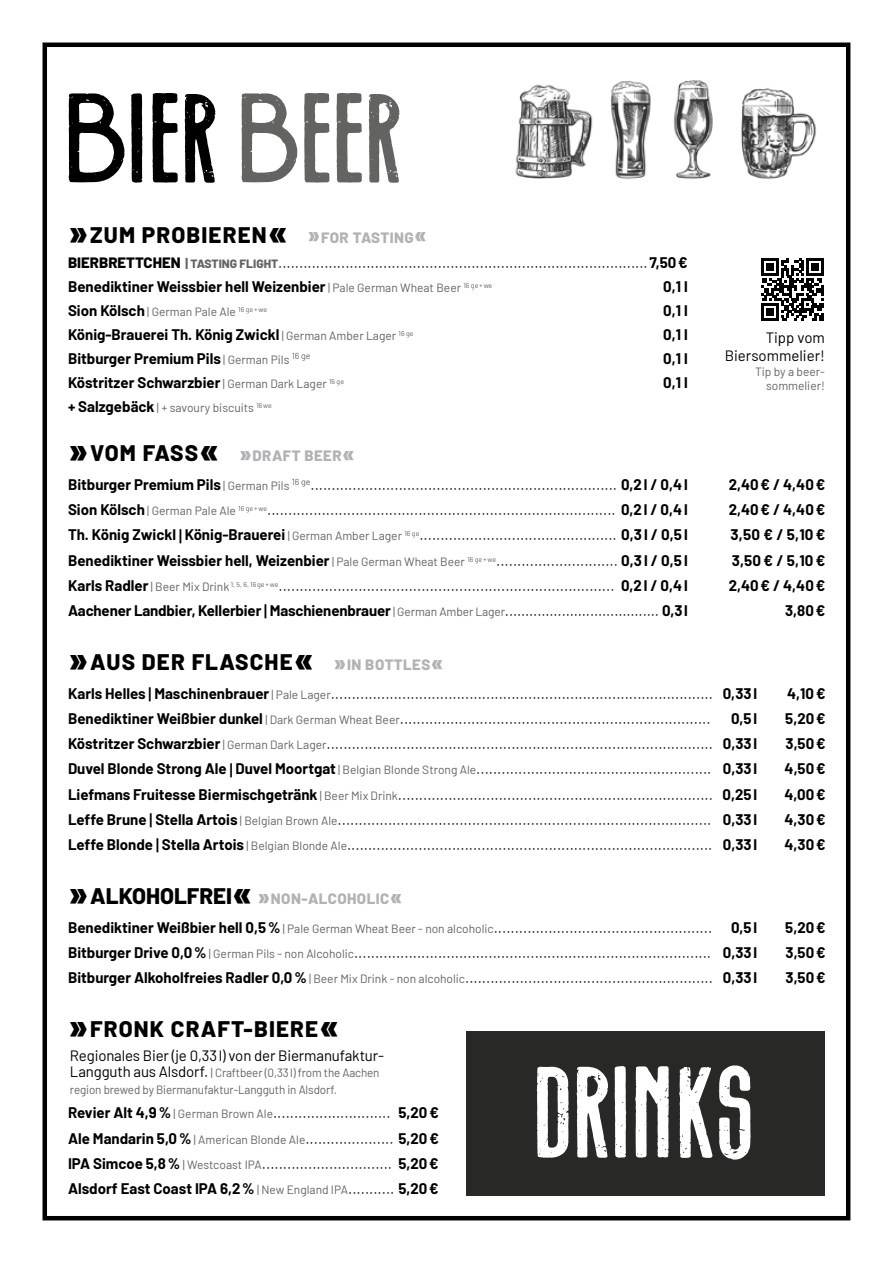
<style>
.page{position:relative;width:893px;height:1263px;background:#fff}
.page>*{position:absolute;margin:0;border:0;box-sizing:border-box;transform-origin:0 0}
.t1{font:106.95px "Triciclo Vintage";letter-spacing:.04em;color:#fff}
.t2{font:104.4px "Triciclo Vintage";letter-spacing:.05em;color:#000}
.t3{font:800 22.5px "Barlow";letter-spacing:.05em;color:#000}
.t4{font:300 15px/25.2px "Barlow";color:#000}
.t5{font:700 15px "Barlow";color:#000}
.t6{font:15px/18px "Barlow";letter-spacing:-.01em;color:#000;text-align:right}
.t7{font:800 15px "Barlow";letter-spacing:.03em;color:#b1b2b3}
.t8{font:12px/16.5px "Barlow";letter-spacing:-.01em;color:#636362}
.s1{color:#636362}
.s2{font-size:40.5px}
.s3{font-size:25.5px;color:#b1b2b3}
.s4{font-size:15px;color:#b1b2b3}
.s5{font-weight:800}
.s6{font-weight:800;font-size:13.2px;color:#636362}
.s7{font-weight:800;font-size:12px;color:#636362}
.s8{font-weight:700}
.s9{font-weight:400;font-size:12px;color:#636362}
.s10{font-weight:700;font-size:15px;color:#000}
.s11{font-size:40.5px;color:#000}
.s12{font-size:22.5px;color:#000}
.s13{font-size:25.5px}
.s14{font-weight:600;font-size:16.95px}
.s15{font-weight:300}
.s16{font-weight:800;font-size:40.5px}
.s17{font-weight:800;font-size:22.5px}
.s18{font-weight:800;font-size:25.5px;color:#b1b2b3}
.s19{font-weight:800;color:#b1b2b3}
.s20{font-size:15px;color:#000}
</style>
<div class="page">
<img style="left:515px;top:81px;width:302px;height:98px">
<div style="left:466px;top:1031px;width:359px;height:164px;background:#282827"></div>
<svg style="left:762px;top:258px;width:62px;height:62px"></svg>
<div style="left:767px;top:308px;width:7px;height:7px;background:#000001"></div>
<div style="left:43px;top:43px;width:807px;height:1177px;border:4px solid #000"></div>
<h2 class="t2" style="left:69px;top:89px;width:334px">BIER <span class="s1">BEER</span></h2>
<h3 class="t3" style="left:68px;top:218px;width:360px"><span class="s2">»</span>ZUM PROBIEREN<span class="s2">«</span> <span class="s3">»</span><span class="s4">FOR TASTING</span><span class="s3">«</span></h3>
<p class="t4" style="left:68px;top:250px;width:621px;line-height:24px"><span class="s5">BIERBRETTCHEN</span> <span class="s6">|</span> <span class="s7">TASTING FLIGHT</span>........................................................................................<span class="s8">7,50€<br>Benediktiner Weissbier hell Weizenbier</span> <span class="s9">| Pale German Wheat Beer</span> <sup>16</sup> <sup>ge+we</sup></p>
<p class="t5" style="left:663px;top:276px;width:26px">0,1 l</p>
<p class="t8" style="left:68px;top:303px;width:201px"><span class="s10">Sion Kölsch</span> | German Pale Ale <sup>16</sup> <sup>ge+we</sup></p>
<p class="t5" style="left:663px;top:300px;width:26px">0,1 l</p>
<p class="t5" style="left:68px;top:324px;width:347px">König-Brauerei Th. König Zwickl <span class="s9">| German Amber Lager</span> <sup>16</sup> <sup>ge</sup></p>
<p class="t5" style="left:663px;top:324px;width:26px">0,1 l</p>
<p class="t5" style="left:68px;top:348px;width:244px">Bitburger Premium Pils <span class="s9">| German Pils</span> <sup>16</sup> <sup>ge</sup></p>
<p class="t5" style="left:663px;top:348px;width:26px">0,1 l</p>
<p class="t5" style="left:68px;top:372px;width:278px">Köstritzer Schwarzbier <span class="s9">| German Dark Lager</span> <sup>16</sup> <sup>ge</sup></p>
<p class="t5" style="left:663px;top:372px;width:26px">0,1 l</p>
<p class="t8" style="left:68px;top:399px;width:205px"><span class="s10">+ Salzgebäck</span> | + savoury biscuits <sup>16we</sup></p>
<p class="t7" style="left:68px;top:445px;width:288px"><span class="s11">»</span><span class="s12">VOM FASS</span><span class="s11">«</span> <span class="s13">»</span>DRAFT BEER<span class="s13">«</span></p>
<p class="t6" style="left:725px;top:327px;width:102px">Tipp vom<br>Biersommelier!</p>
<p class="t8" style="left:755px;top:364px;width:71px;line-height:13.5px;text-align:right">Tip by a beer&shy;sommelier!</p>
<p class="t4" style="left:68px;top:471px;width:621px"><span class="s8">Bitburger Premium Pils</span> <span class="s9">| German Pils</span> <sup>16</sup> <sup>ge</sup>......................................................................... <span class="s8">0,2l / 0,4l</span></p>
<p class="t5" style="left:729px;top:473px;width:98px">2,40€ / 4,40€</p>
<p class="t4" style="left:68px;top:496px;width:621px"><span class="s8">Sion Kölsch</span> <span class="s9">| German Pale Ale</span> <sup>16</sup> <sup>ge+we</sup>................................................................................... <span class="s8">0,2l / 0,4l</span></p>
<p class="t5" style="left:729px;top:499px;width:98px">2,40€ / 4,40€</p>
<p class="t4" style="left:68px;top:521px;width:621px"><span class="s8">Th. König Zwickl</span> <span class="s14">|</span> <span class="s8">König-Brauerei</span> <span class="s9">| German Amber Lager</span> <sup>16</sup> <sup>ge</sup>............................................... <span class="s8">0,3l / 0,5l</span></p>
<p class="t5" style="left:731px;top:524px;width:96px">3,50 € / 5,10€</p>
<p class="t5" style="left:68px;top:549px;width:621px">Benediktiner Weissbier hell, Weizenbier <span class="s9">| Pale German Wheat Beer</span> <sup>16</sup> <sup>ge+we</sup><span class="s15">.............................</span> 0,3l / 0,5l</p>
<p class="t5" style="left:732px;top:549px;width:95px">3,50€ / 5,10€</p>
<p class="t4" style="left:68px;top:572px;width:621px"><span class="s8">Karls Radler</span> <span class="s9">| Beer Mix Drink</span> <sup>1,</sup> <sup>5,</sup> <sup>6,</sup> <sup>16ge+we</sup>................................................................................ <span class="s8">0,2l / 0,4l</span></p>
<p class="t5" style="left:729px;top:574px;width:98px">2,40€ / 4,40€</p>
<p class="t5" style="left:68px;top:599px;width:621px">Aachener Landbier, Kellerbier <span class="s14">|</span> Maschienenbrauer <span class="s9">| German Amber Lager</span><span class="s15">......................................</span> 0,3l</p>
<p class="t5" style="left:785px;top:599px;width:42px">3,80€</p>
<h3 class="t3" style="left:68px;top:645px;width:377px"><span class="s2">»</span>AUS DER FLASCHE<span class="s2">«</span> <span class="s3">»</span><span class="s4">IN BOTTLES</span><span class="s3">«</span></h3>
<p class="t4" style="left:68px;top:679px;width:691px"><span class="s8">Karls Helles</span> <span class="s14">|</span> <span class="s8">Maschinenbrauer</span> <span class="s9">| Pale Lager</span>........................................................................................... <span class="s8">0,33l</span></p>
<p class="t5" style="left:787px;top:682px;width:40px">4,10€</p>
<p class="t4" style="left:68px;top:705px;width:644px"><span class="s8">Benediktiner Weißbier dunkel</span> <span class="s9">| Dark German Wheat Beer</span>..........................................................................</p>
<p class="t5" style="left:731px;top:707px;width:28px">0,5l</p>
<p class="t5" style="left:785px;top:707px;width:42px">5,20€</p>
<p class="t4" style="left:68px;top:730px;width:691px"><span class="s8">Köstritzer Schwarzbier</span> <span class="s9">| German Dark Lager</span>............................................................................................ <span class="s8">0,33l</span></p>
<p class="t5" style="left:786px;top:733px;width:42px">3,50€</p>
<p class="t4" style="left:68px;top:755px;width:691px"><span class="s8">Duvel Blonde Strong Ale</span> <span class="s14">|</span> <span class="s8">Duvel Moortgat</span> <span class="s9">| Belgian Blonde Strong Ale</span>........................................................ <span class="s8">0,33l</span></p>
<p class="t5" style="left:785px;top:758px;width:43px">4,50€</p>
<p class="t4" style="left:68px;top:780px;width:691px"><span class="s8">Liefmans Fruitesse Biermischgetränk</span> <span class="s9">| Beer Mix Drink</span>........................................................................... <span class="s8">0,25l</span></p>
<p class="t5" style="left:784px;top:783px;width:43px">4,00€</p>
<p class="t4" style="left:68px;top:806px;width:691px"><span class="s8">Leffe Brune</span> <span class="s14">|</span> <span class="s8">Stella Artois</span> <span class="s9">| Belgian Brown Ale</span>......................................................................................... <span class="s8">0,33l</span></p>
<p class="t5" style="left:785px;top:808px;width:43px">4,30€</p>
<p class="t4" style="left:68px;top:831px;width:691px"><span class="s8">Leffe Blonde</span> <span class="s14">|</span> <span class="s8">Stella Artois</span> <span class="s9">| Belgian Blonde Ale</span>....................................................................................... <span class="s8">0,33l</span></p>
<p class="t5" style="left:785px;top:833px;width:43px">4,30€</p>
<p class="t4" style="left:68px;top:883px;width:646px;line-height:28.7px"><span class="s16">»</span><span class="s17">ALKOHOLFREI</span><span class="s16">«</span> <span class="s18">»</span><span class="s19">NON-ALCOHOLIC</span><span class="s18">«<br></span><span class="s8">Benediktiner Weißbier hell 0,5%</span> <span class="s9">| Pale German Wheat Beer - non alcoholic</span>....................................................</p>
<p class="t5" style="left:731px;top:916px;width:28px">0,5l</p>
<p class="t5" style="left:785px;top:916px;width:42px">5,20€</p>
<p class="t4" style="left:68px;top:939px;width:691px"><span class="s8">Bitburger Drive 0,0%</span> <span class="s9">| German Pils - non Alcoholic</span>..................................................................................... <span class="s8">0,33l</span></p>
<p class="t5" style="left:786px;top:941px;width:42px">3,50€</p>
<p class="t4" style="left:68px;top:964px;width:691px"><span class="s8">Bitburger Alkoholfreies Radler 0,0%</span> <span class="s9">| Beer Mix Drink - non alcoholic</span>........................................................... <span class="s8">0,33l</span></p>
<p class="t5" style="left:785px;top:966px;width:42px">3,50€</p>
<h3 class="t3" style="left:68px;top:1012px;width:273px"><span class="s2">»</span>FRONK CRAFT-BIERE<span class="s2">«</span></h3>
<p class="t6" style="left:70px;top:1045px;width:316px">Regionales Bier (je 0,33l) von der Biermanufaktur-</p>
<p class="t8" style="left:70px;top:1064px;width:311px"><span class="s20">Langguth aus Alsdorf.</span> | Craftbeer (0,33l) from the Aachen region brewed by Biermanufaktur-Langguth in Alsdorf.</p>
<p class="t4" style="left:68px;top:1099px;width:372px;text-align:justify"><span class="s8">Revier Alt 4,9%</span> <span class="s9">| German Brown Ale</span>............................ <span class="s8">5,20€ Ale Mandarin 5,0%</span> <span class="s9">| American Blonde Ale</span>..................... <span class="s8">5,20€ IPA Simcoe 5,8%</span> <span class="s9">| Westcoast IPA</span>............................... <span class="s8">5,20€ Alsdorf East Coast IPA 6,2%</span> <span class="s9">| New England IPA</span>........... <span class="s8">5,20€</span></p>
<h1 class="t1" style="left:537px;top:1062px;width:219px">DRINKS</h1>
</div>
